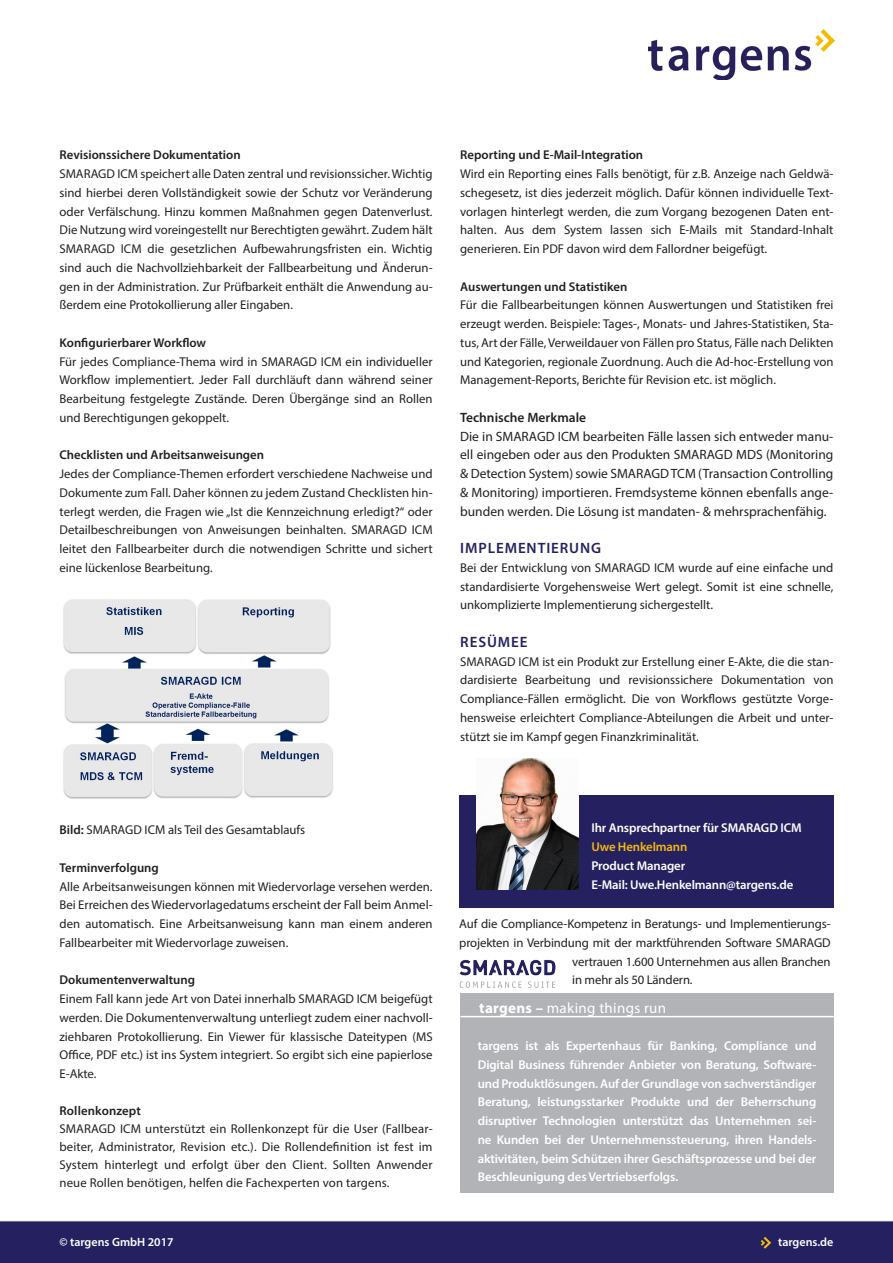
<style>
.page{position:relative;width:893px;height:1263px;background:#fff}
.page>*{position:absolute;margin:0;border:0;box-sizing:border-box;transform-origin:0 0}
.t1{font:15px "Myriad Pro";letter-spacing:.02em;color:#fff}
.Überschriften_Fließt{font:600 15px "Myriad Pro";letter-spacing:.06em;color:#252161}
.Fließtext____Produkt{font:13.5px/18.8px "Myriad Pro";color:#231f20;text-align:justify}
.Fließtext____Produkt-2{font:600 13.5px "Myriad Pro";color:#231f20}
.Fließtext____Produkt-3{font:12.75px/18.8px "Myriad Pro";color:#231f20;text-align:justify}
.t2{font:600 12.75px/18.8px "Myriad Pro";letter-spacing:-.01em;color:#fff;text-align:justify}
.Fließtext____Produkt-4{font:600 12.75px "Myriad Pro";color:#231f20}
.t3{font:600 12px "Myriad Pro";color:#fff}
.s1{font-weight:600}
.s2{color:#f2b90f}
.s3{font-weight:700}
</style>
<div class="page">
<img style="left:648px;top:30px;width:186px;height:50px">
<div style="left:0;top:1220px;width:893px;height:43px;background:#252161"></div>
<div style="left:460px;top:993px;width:373px;height:199px;background:#b2b3b7"></div>
<img style="left:460px;top:959px;width:95px;height:28px">
<hr style="left:460px;top:1016px;width:374px;height:1px;background:#fff">
<img style="left:63px;top:599px;width:270px;height:200px">
<div style="left:459px;top:795px;width:374px;height:113px;background:#252161"></div>
<img style="left:477px;top:758px;width:102px;height:131px">
<p class="Fließtext____Produkt-4" style="left:60px;top:147px;width:183px">Revisionssichere Dokumentation</p>
<p class="Fließtext____Produkt-3" style="left:60px;top:164px;width:375px">SMARAGD ICM speichert alle Daten zentral und revisionssicher. Wichtig sind hierbei deren Vollständigkeit sowie der Schutz vor Veränderung oder Verfälschung. Hinzu kommen Maßnahmen gegen Datenverlust.<br>Die Nutzung wird voreingestellt nur Berechtigten gewährt. Zudem hält SMARAGD ICM die gesetzlichen Aufbewahrungsfristen ein. Wichtig sind auch die Nachvollziehbarkeit der Fallbearbeitung und Änderun&shy;gen in der Administration. Zur Prüfbarkeit enthält die Anwendung au&shy;ßerdem eine Protokollierung aller Eingaben.</p>
<p class="Fließtext____Produkt-4" style="left:60px;top:334px;width:148px">Konfigurierbarer Workflow</p>
<p class="Fließtext____Produkt-3" style="left:60px;top:352px;width:375px">Für jedes Compliance-Thema wird in SMARAGD ICM ein individueller Workflow implementiert. Jeder Fall durchläuft dann während seiner Bearbeitung festgelegte Zustände. Deren Übergänge sind an Rollen und Berechtigungen gekoppelt.</p>
<p class="Fließtext____Produkt-4" style="left:60px;top:447px;width:206px">Checklisten und Arbeitsanweisungen</p>
<p class="Fließtext____Produkt-3" style="left:60px;top:464px;width:375px">Jedes der Compliance-Themen erfordert verschiedene Nachweise und Dokumente zum Fall. Daher können zu jedem Zustand Checklisten hin&shy;terlegt werden, die Fragen wie „Ist die Kennzeichnung erledigt?“ oder Detailbeschreibungen von Anweisungen beinhalten. SMARAGD ICM leitet den Fallbearbeiter durch die notwendigen Schritte und sichert eine lückenlose Bearbeitung.</p>
<p class="Fließtext____Produkt-4" style="left:460px;top:147px;width:185px">Reporting und E-Mail-Integration</p>
<p class="Fließtext____Produkt-3" style="left:460px;top:164px;width:375px">Wird ein Reporting eines Falls benötigt, für z.B. Anzeige nach Geldwä&shy;schegesetz, ist dies jederzeit möglich. Dafür können individuelle Text&shy;vorlagen hinterlegt werden, die zum Vorgang bezogenen Daten ent&shy;halten. Aus dem System lassen sich E-Mails mit Standard-Inhalt generieren. Ein PDF davon wird dem Fallordner beigefügt.</p>
<p class="Fließtext____Produkt-4" style="left:460px;top:278px;width:169px">Auswertungen und Statistiken</p>
<p class="Fließtext____Produkt-3" style="left:460px;top:295px;width:375px">Für die Fallbearbeitungen können Auswertungen und Statistiken frei erzeugt werden. Beispiele: Tages-, Monats- und Jahres-Statistiken, Sta&shy;tus, Art der Fälle, Verweildauer von Fällen pro Status, Fälle nach Delikten und Kategorien, regionale Zuordnung. Auch die Ad-hoc-Erstellung von Management-Reports, Berichte für Revision etc. ist möglich.</p>
<p class="Fließtext____Produkt-2" style="left:460px;top:409px;width:127px">Technische Merkmale</p>
<p class="Fließtext____Produkt" style="left:460px;top:426px;width:375px">Die in SMARAGD ICM bearbeiten Fälle lassen sich entweder manu&shy;ell eingeben oder aus den Produkten SMARAGD MDS (Monitoring &amp; Detection System) sowie SMARAGD TCM (Transaction Controlling &amp; Monitoring) importieren. Fremdsysteme können ebenfalls ange&shy;bunden werden. Die Lösung ist mandaten- &amp; mehrsprachenfähig.</p>
<p class="Überschriften_Fließt" style="left:460px;top:538px;width:142px">IMPLEMENTIERUNG</p>
<p class="Fließtext____Produkt-3" style="left:460px;top:558px;width:375px">Bei der Entwicklung von SMARAGD ICM wurde auf eine einfache und standardisierte Vorgehensweise Wert gelegt. Somit ist eine schnelle, unkomplizierte Implementierung sichergestellt.</p>
<p class="Überschriften_Fließt" style="left:460px;top:632px;width:69px">RESÜMEE</p>
<p class="Fließtext____Produkt-3" style="left:460px;top:652px;width:375px">SMARAGD ICM ist ein Produkt zur Erstellung einer E-Akte, die die stan&shy;dardisierte Bearbeitung und revisionssichere Dokumentation von Compliance-Fällen ermöglicht. Die von Workflows gestützte Vorge&shy;hensweise erleichtert Compliance-Abteilungen die Arbeit und unter&shy;stützt sie im Kampf gegen Finanzkriminalität.</p>
<p class="Fließtext____Produkt-3" style="left:60px;top:820px;width:247px"><span class="s1">Bild:</span> SMARAGD ICM als Teil des Gesamtablaufs</p>
<p class="Fließtext____Produkt-4" style="left:60px;top:859px;width:101px">Terminverfolgung</p>
<p class="Fließtext____Produkt-3" style="left:60px;top:877px;width:375px">Alle Arbeitsanweisungen können mit Wiedervorlage versehen werden.<br>Bei Erreichen des Wiedervorlagedatums erscheint der Fall beim Anmel&shy;den automatisch. Eine Arbeitsanweisung kann man einem anderen Fallbearbeiter mit Wiedervorlage zuweisen.</p>
<p class="Fließtext____Produkt-4" style="left:60px;top:972px;width:137px">Dokumentenverwaltung</p>
<p class="Fließtext____Produkt-3" style="left:60px;top:989px;width:375px">Einem Fall kann jede Art von Datei innerhalb SMARAGD ICM beigefügt werden. Die Dokumentenverwaltung unterliegt zudem einer nachvoll&shy;ziehbaren Protokollierung. Ein Viewer für klassische Dateitypen (MS Office, PDF etc.) ist ins System integriert. So ergibt sich eine papierlose E-Akte.</p>
<p class="Fließtext____Produkt-4" style="left:60px;top:1102px;width:83px">Rollenkonzept</p>
<p class="Fließtext____Produkt-3" style="left:60px;top:1119px;width:375px;line-height:18px">SMARAGD ICM unterstützt ein Rollenkonzept für die User (Fallbear&shy;beiter, Administrator, Revision etc.). Die Rollendefinition ist fest im System hinterlegt und erfolgt über den Client. Sollten Anwender neue Rollen benötigen, helfen die Fachexperten von targens.</p>
<p class="t2" style="left:591px;top:818px;width:212px">Ihr Ansprechpartner für SMARAGD ICM<br><span class="s2">Uwe Henkelmann</span></p>
<p class="t2" style="left:591px;top:856px;width:95px">Product Manager</p>
<p class="t2" style="left:591px;top:874px;width:203px">E-Mail: Uwe.Henkelmann@targens.de</p>
<p class="Fließtext____Produkt-3" style="left:459px;top:914px;width:373px">Auf die Compliance-Kompetenz in Beratungs- und Implementierungs-</p>
<p class="Fließtext____Produkt-3" style="left:459px;top:933px;width:373px">projekten in Verbindung mit der marktführenden Software SMARAGD</p>
<p class="Fließtext____Produkt-3" style="left:572px;top:952px;width:260px">vertrauen 1.600 Unternehmen aus allen Branchen</p>
<p class="Fließtext____Produkt-3" style="left:572px;top:970px;width:122px">in mehr als 50 Ländern.</p>
<p class="t1" style="left:479px;top:999px;width:188px"><span class="s3">targens –</span> making things run</p>
<p class="t2" style="left:478px;top:1036px;width:340px">targens ist als Expertenhaus für Banking, Compliance und Digital Business führender Anbieter von Beratung, Software&shy;und Produktlösungen. Auf der Grundlage von sachverständiger Beratung, leistungsstarker Produkte und der Beherrschung disruptiver Technologien unterstützt das Unternehmen sei&shy;ne Kunden bei der Unternehmenssteuerung, ihren Handels&shy;aktivitäten, beim Schützen ihrer Geschäftsprozesse und bei der Beschleunigung des Vertriebserfolgs.</p>
<p class="t3" style="left:60px;top:1234px;width:116px">© targens GmbH 2017</p>
<p class="t3" style="left:778px;top:1234px;width:57px">targens.de</p>
</div>
